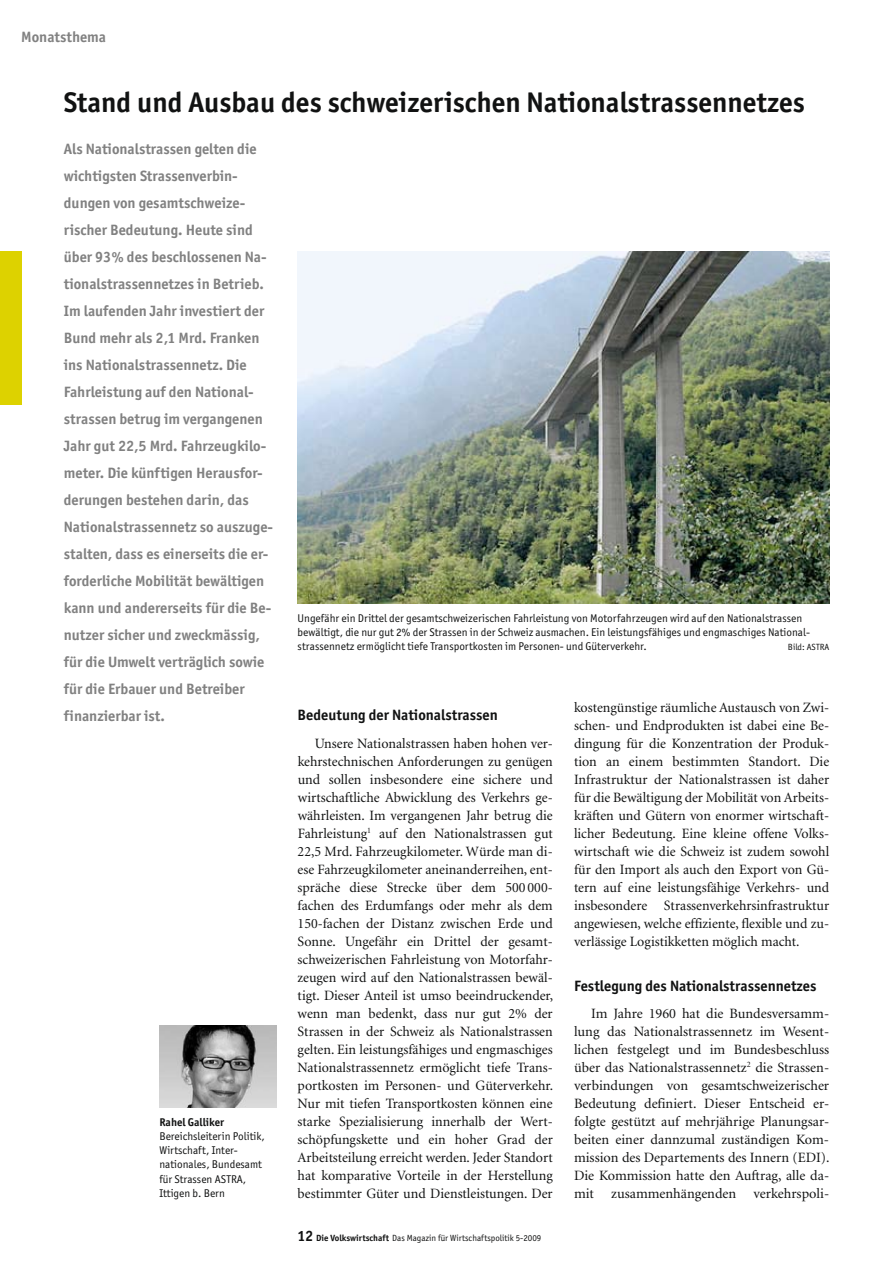
<style>
.page{position:relative;width:893px;height:1263px;background:#fff}
.page>*{position:absolute;margin:0;border:0;box-sizing:border-box;transform-origin:0 0}
.t1{font:700 28.5px "Officina San ITC";color:#111212}
.t2{font:700 15px/27px "Officina San ITC";color:#818181}
.t3{font:700 15px "Officina San ITC";color:#111212}
.t4{font:14.25px/18px "Minion";color:#111212;text-align:justify}
.t5{font:11.25px/14.2px "Officina San ITC";color:#111212}
.t6{font:700 11.25px "Officina San ITC";color:#111212}
.t7{font:9px "Officina San ITC";color:#111212}
.s1{font-weight:700;font-size:15px}
.s2{font-weight:700}
</style>
<div class="page">
<div style="left:0;top:252px;width:21px;height:153px;background:#ddd200"></div>
<img style="left:159px;top:1026px;width:117px;height:82px">
<img style="left:298px;top:251px;width:531px;height:352px">
<p class="t2" style="left:21px;top:23px;width:86px">Monatsthema</p>
<h1 class="t1" style="left:64px;top:84px;width:743px">Stand und Ausbau des schweizerischen Nationalstrassennetzes</h1>
<p class="t2" style="left:64px;top:136px;width:211px">Als Nationalstrassen gelten die wichtigsten Strassenverbin&shy;dungen von gesamtschweize&shy;rischer Bedeutung. Heute sind über 93% des beschlossenen Na&shy;tionalstrassennetzes in Betrieb.<br>Im laufenden Jahr investiert der<br>Bund mehr als 2,1 Mrd. Franken ins Nationalstrassennetz. Die<br>Fahrleistung auf den National&shy;strassen betrug im vergangenen<br>Jahr gut 22,5 Mrd. Fahrzeugkilo&shy;meter. Die künftigen Herausfor&shy;derungen bestehen darin, das<br>Nationalstrassennetz so auszuge&shy;stalten, dass es einerseits die er&shy;forderliche Mobilität bewältigen kann und andererseits für die Be&shy;nutzer sicher und zweckmässig, für die Umwelt verträglich sowie für die Erbauer und Betreiber finanzierbar ist.</p>
<p class="t6" style="left:159px;top:1115px;width:66px">Rahel Galliker</p>
<p class="t5" style="left:159px;top:1129px;width:107px">Bereichsleiterin Politik,<br>Wirtschaft, Inter&shy;nationales, Bundesamt für Strassen ASTRA,<br>Ittigen b. Bern</p>
<p class="t5" style="left:298px;top:611px;width:514px">Ungefähr ein Drittel der gesamtschweizerischen Fahrleistung von Motorfahrzeugen wird auf den Nationalstrassen bewältigt, die nur gut 2% der Strassen in der Schweiz ausmachen. Ein leistungsfähiges und engmaschiges National&shy;strassennetz ermöglicht tiefe Transportkosten im Personen- und Güterverkehr.</p>
<p class="t7" style="left:788px;top:642px;width:43px">Bild: ASTRA</p>
<p class="t3" style="left:298px;top:706px;width:202px">Bedeutung der Nationalstrassen</p>
<p class="t4" style="left:298px;top:734px;width:257px;text-indent:17px">Unsere Nationalstrassen haben hohen ver&shy;kehrstechnischen Anforderungen zu genügen und sollen insbesondere eine sichere und wirtschaftliche Abwicklung des Verkehrs ge&shy;währleisten. Im vergangenen Jahr betrug die Fahrleistung<sup>1</sup> auf den Nationalstrassen gut 22,5 Mrd. Fahrzeugkilometer. Würde man di&shy;ese Fahrzeugkilometer aneinanderreihen, ent&shy;spräche diese Strecke über dem 500 000- fachen des Erdumfangs oder mehr als dem 150-fachen der Distanz zwischen Erde und Sonne. Ungefähr ein Drittel der gesamt&shy;schweizerischen Fahrleistung von Motorfahr&shy;zeugen wird auf den Nationalstrassen bewäl&shy;tigt. Dieser Anteil ist umso beeindruckender, wenn man bedenkt, dass nur gut 2% der Strassen in der Schweiz als Nationalstrassen gelten. Ein leistungsfähiges und engmaschiges Nationalstrassennetz ermöglicht tiefe Trans&shy;portkosten im Personen- und Güterverkehr.<br>Nur mit tiefen Transportkosten können eine starke Spezialisierung innerhalb der Wert&shy;schöpfungskette und ein hoher Grad der Arbeitsteilung erreicht werden. Jeder Standort hat komparative Vorteile in der Herstellung bestimmter Güter und Dienstleistungen. Der</p>
<p class="t7" style="left:298px;top:1232px;width:245px"><span class="s1">12</span> <span class="s2">Die Volkswirtschaft</span> Das Magazin für Wirtschaftspolitik 5-2009</p>
<p class="t4" style="left:574px;top:698px;width:257px;text-align:left">kostengünstige räumliche Austausch von Zwi&shy;schen- und Endprodukten ist dabei eine Be&shy;dingung für die Konzentration der Produk&shy;tion an einem bestimmten Standort. Die Infrastruktur der Nationalstrassen ist daher für die Bewältigung der Mobilität von Arbeits&shy;kräften und Gütern von enormer wirtschaft&shy;licher Bedeutung. Eine kleine offene Volks&shy;wirtschaft wie die Schweiz ist zudem sowohl für den Import als auch den Export von Gü&shy;tern auf eine leistungsfähige Verkehrs- und insbesondere Strassenverkehrsinfrastruktur angewiesen, welche effiziente, flexible und zu&shy;verlässige Logistikketten möglich macht.</p>
<p class="t3" style="left:574px;top:976px;width:244px">Festlegung des Nationalstrassennetzes</p>
<p class="t4" style="left:574px;top:1004px;width:257px;text-indent:17px">Im Jahre 1960 hat die Bundesversamm&shy;lung das Nationalstrassennetz im Wesent&shy;lichen festgelegt und im Bundesbeschluss über das Nationalstrassennetz<sup>2</sup> die Strassen&shy;verbindungen von gesamtschweizerischer Bedeutung definiert. Dieser Entscheid er&shy;folgte gestützt auf mehrjährige Planungsar&shy;beiten einer dannzumal zuständigen Kom&shy;mission des Departements des Innern (EDI).<br>Die Kommission hatte den Auftrag, alle da&shy;mit zusammenhängenden verkehrspoli-</p>
</div>
